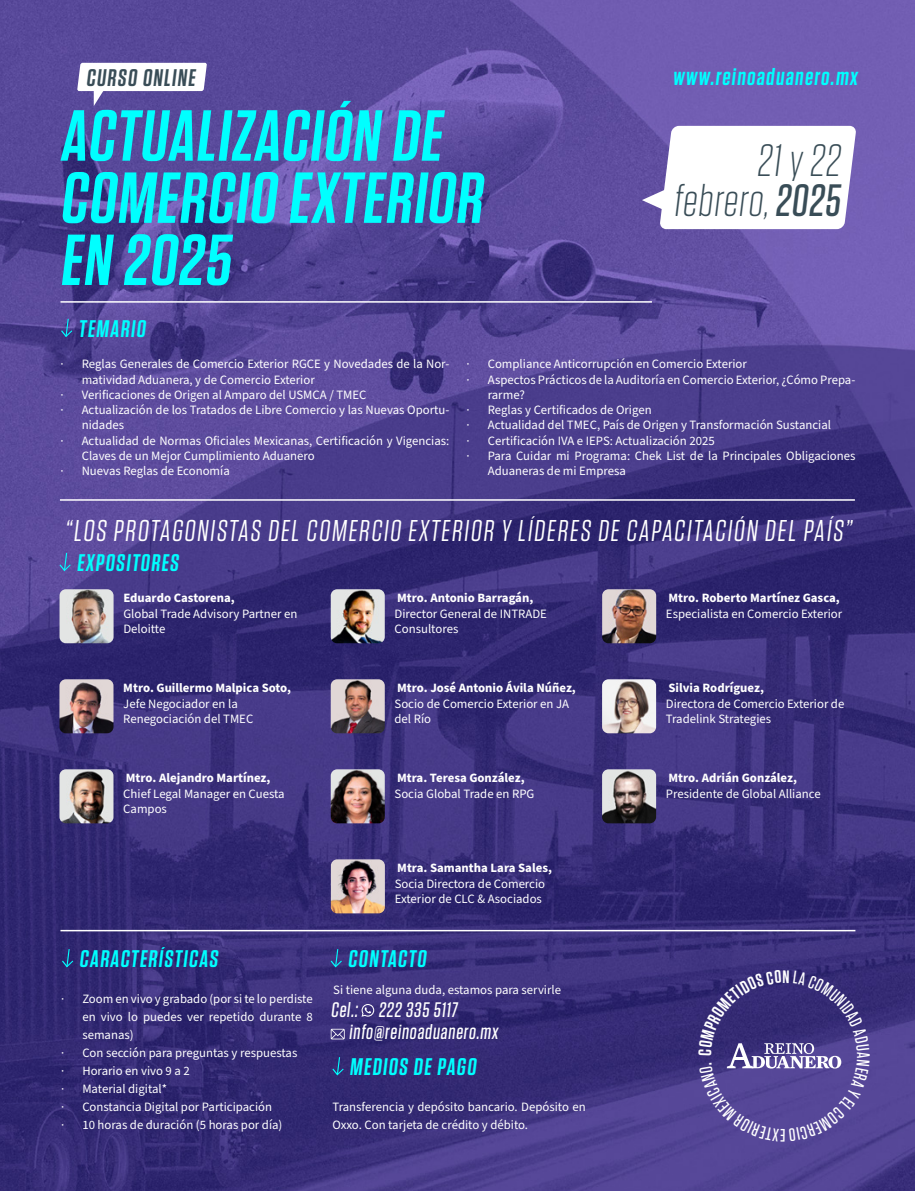
<style>
.page{position:relative;width:915px;height:1191px;background:#fff}
.page>*{position:absolute;margin:0;border:0;box-sizing:border-box;transform-origin:0 0}
.t1{font:600 72px/62.1px "Tungsten";color:#0ff}
.t2{font:300 45.3px/40px "Tungsten";color:#394d57;text-align:right}
.t3{font:30px "Tungsten";color:#fff}
.t4{font:600 24px "Tungsten";color:#0ff}
.t5{font:600 24px "Tungsten";color:#394d57}
.t6{font:500 21px/22.6px "Tungsten";color:#fff}
.t7{font:12.75px/15.3px "Source Sans Pro";color:#fff}
.t8{font:700 12.75px "Source Sans Pro";color:#fff}
.s1{font-weight:500}
</style>
<div class="page">
<img style="left:0;top:0;width:914px;height:1191px">
<svg style="left:361px;top:1004px;width:13px;height:12px"></svg>
<svg style="left:330px;top:1028px;width:14px;height:11px"></svg>
<svg style="left:77px;top:63px;width:130px;height:43px"></svg>
<svg style="left:328px;top:948px;width:15px;height:20px"></svg>
<svg style="left:330px;top:1056px;width:15px;height:20px"></svg>
<svg style="left:59px;top:318px;width:15px;height:20px"></svg>
<svg style="left:60px;top:948px;width:15px;height:20px"></svg>
<hr style="left:60px;top:930px;width:795px;height:1px;background:#fff">
<hr style="left:60px;top:301px;width:591px;height:2px;background:#fff">
<svg style="left:57px;top:552px;width:15px;height:20px"></svg>
<svg style="left:641px;top:126px;width:215px;height:103px"></svg>
<hr style="left:60px;top:499px;width:794px;height:2px;background:#fff">
<img style="left:59px;top:589px;width:54px;height:54px">
<img style="left:59px;top:679px;width:54px;height:54px">
<img style="left:330px;top:769px;width:54px;height:54px">
<img style="left:331px;top:859px;width:54px;height:54px">
<img style="left:602px;top:589px;width:54px;height:54px">
<img style="left:602px;top:679px;width:54px;height:54px">
<img style="left:602px;top:769px;width:54px;height:54px">
<img style="left:59px;top:769px;width:54px;height:54px">
<img style="left:330px;top:679px;width:54px;height:54px">
<img style="left:330px;top:589px;width:54px;height:54px">
<svg style="left:698px;top:970px;width:171px;height:171px"></svg>
<h3 class="t5" style="left:86px;top:65px;width:113px">CURSO ONLINE</h3>
<h1 class="t1" style="left:60px;top:106px;width:433px">ACTUALIZACIÓN DE<br>COMERCIO EXTERIOR<br>EN 2025</h1>
<h3 class="t4" style="left:78px;top:316px;width:71px">TEMARIO</h3>
<h3 class="t4" style="left:672px;top:64px;width:189px">www.reinoaduanero.mx</h3>
<h2 class="t2" style="left:672px;top:141px;width:174px">21y 22 febrero,<span class="s1">2025</span></h2>
<p class="t7" style="left:60px;top:357px;width:390px">· Reglas Generales de Comercio Exterior RGCE y Novedades de la Nor-</p>
<p class="t7" style="left:82px;top:372px;width:234px">matividad Aduanera, y de Comercio Exterior</p>
<p class="t7" style="left:60px;top:387px;width:307px">· Verificaciones de Origen al Amparo del USMCA / TMEC</p>
<p class="t7" style="left:60px;top:403px;width:390px">· Actualización de los Tratados de Libre Comercio y las Nuevas Oportu-</p>
<p class="t7" style="left:82px;top:418px;width:44px">nidades</p>
<p class="t7" style="left:60px;top:433px;width:390px">· Actualidad de Normas Oficiales Mexicanas, Certificación y Vigencias:</p>
<p class="t7" style="left:82px;top:448px;width:234px">Claves de un Mejor Cumplimiento Aduanero</p>
<p class="t7" style="left:60px;top:464px;width:171px">· Nuevas Reglas de Economía</p>
<p class="t7" style="left:466px;top:357px;width:282px">· Compliance Anticorrupción en Comercio Exterior</p>
<p class="t7" style="left:466px;top:372px;width:390px">· Aspectos Prácticos de la Auditoría en Comercio Exterior, ¿Cómo Prepa-</p>
<p class="t7" style="left:487px;top:387px;width:39px">rarme?</p>
<p class="t7" style="left:466px;top:403px;width:187px">· Reglas y Certificados de Origen</p>
<p class="t7" style="left:466px;top:418px;width:366px">· Actualidad del TMEC, País de Origen y Transformación Sustancial</p>
<p class="t7" style="left:466px;top:433px;width:249px">· Certificación IVA e IEPS: Actualización 2025</p>
<p class="t7" style="left:466px;top:448px;width:390px">· Para Cuidar mi Programa: Chek List de la Principales Obligaciones</p>
<p class="t7" style="left:487px;top:464px;width:140px">Aduaneras de mi Empresa</p>
<h3 class="t3" style="left:64px;top:515px;width:792px">“LOS PROTAGONISTAS DEL COMERCIO EXTERIOR Y LÍDERES DE CAPACITACIÓN DEL PAÍS”</h3>
<h3 class="t4" style="left:77px;top:550px;width:106px">EXPOSITORES</h3>
<p class="t8" style="left:123px;top:589px;width:113px">Eduardo Castorena,</p>
<p class="t7" style="left:123px;top:606px;width:175px">Global Trade Advisory Partner en<br>Deloitte</p>
<p class="t8" style="left:123px;top:679px;width:169px">Mtro. Guillermo Malpica Soto,</p>
<p class="t7" style="left:123px;top:696px;width:131px">Jefe Negociador en la<br>Renegociación del TMEC</p>
<p class="t8" style="left:126px;top:769px;width:146px">Mtro. Alejandro Martínez,</p>
<p class="t7" style="left:123px;top:786px;width:163px">Chief Legal Manager en Cuesta<br>Campos</p>
<p class="t8" style="left:397px;top:589px;width:138px">Mtro. Antonio Barragán,</p>
<p class="t7" style="left:394px;top:606px;width:154px">Director General de INTRADE<br>Consultores</p>
<p class="t8" style="left:397px;top:679px;width:180px">Mtro. José Antonio Ávila Núñez,</p>
<p class="t7" style="left:394px;top:696px;width:176px">Socio de Comercio Exterior en JA del Río</p>
<p class="t8" style="left:397px;top:769px;width:129px">Mtra. Teresa González,</p>
<p class="t7" style="left:394px;top:786px;width:141px">Socia Global Trade en RPG</p>
<h3 class="t4" style="left:79px;top:946px;width:143px">CARACTERÍSTICAS</h3>
<p class="t7" style="left:61px;top:992px;width:253px">· Zoom en vivo y grabado (por si te lo perdiste</p>
<p class="t7" style="left:82px;top:1010px;width:232px">en vivo lo puedes ver repetido durante 8</p>
<p class="t7" style="left:82px;top:1028px;width:53px">semanas)</p>
<p class="t7" style="left:61px;top:1046px;width:238px">· Con sección para preguntas y respuestas</p>
<p class="t7" style="left:61px;top:1064px;width:130px">· Horario en vivo 9 a 2</p>
<p class="t7" style="left:61px;top:1082px;width:107px">· Material digital*</p>
<p class="t7" style="left:61px;top:1100px;width:212px">· Constancia Digital por Participación</p>
<p class="t7" style="left:61px;top:1118px;width:223px">· 10 horas de duración (5 horas por día)</p>
<p class="t8" style="left:397px;top:859px;width:156px">Mtra. Samantha Lara Sales,</p>
<p class="t7" style="left:394px;top:876px;width:152px">Socia Directora de Comercio<br>Exterior de CLC &amp; Asociados</p>
<h3 class="t4" style="left:348px;top:946px;width:83px">CONTACTO</h3>
<p class="t7" style="left:333px;top:982px;width:229px">Si tiene alguna duda, estamos para servirle</p>
<h3 class="t6" style="left:349px;top:998px;width:153px;text-indent:-18px">Cel.: 222 335 5117 info@reinoaduanero.mx</h3>
<h3 class="t4" style="left:349px;top:1054px;width:131px">MEDIOS DE PAGO</h3>
<p class="t7" style="left:332px;top:1098px;width:255px;line-height:18px">Transferencia y depósito bancario. Depósito en<br>Oxxo. Con tarjeta de crédito y débito.</p>
<p class="t8" style="left:668px;top:589px;width:173px">Mtro. Roberto Martínez Gasca,</p>
<p class="t7" style="left:665px;top:606px;width:178px">Especialista en Comercio Exterior</p>
<p class="t8" style="left:668px;top:679px;width:97px">Silvia Rodríguez,</p>
<p class="t7" style="left:665px;top:696px;width:180px">Directora de Comercio Exterior de<br>Tradelink Strategies</p>
<p class="t8" style="left:668px;top:769px;width:130px">Mtro. Adrián González,</p>
<p class="t7" style="left:665px;top:786px;width:156px">Presidente de Global Alliance</p>
</div>
